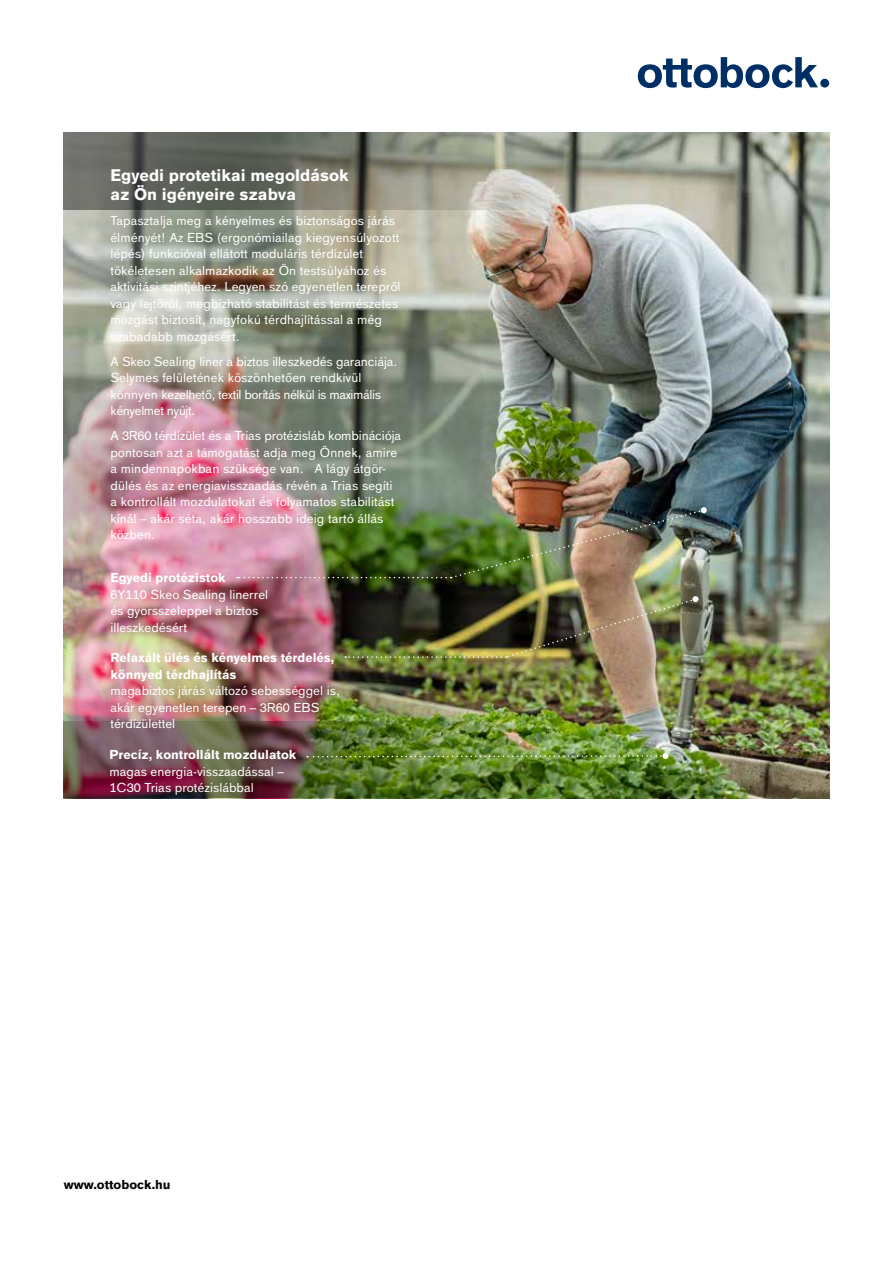
<style>
.page{position:relative;width:893px;height:1263px;background:#fff}
.page>*{position:absolute;margin:0;border:0;box-sizing:border-box;transform-origin:0 0}
.t1{font:700 16.5px/19.5px "OBO Sans";color:#fff}
.t2{font:12.75px/16.5px "OBO Sans";letter-spacing:.005em;color:#fff}
.t3{font:700 12.75px/16.5px "OBO Sans";color:#fff}
.t4{font:700 12.75px "OBO Sans";color:#000}
</style>
<div class="page">
<img style="left:64px;top:132px;width:765px;height:666px">
<img style="left:64px;top:210px;width:765px;height:510px">
<img style="left:237px;top:507px;width:470px;height:72px">
<img style="left:345px;top:596px;width:353px;height:62px">
<svg style="left:307px;top:754px;width:355px;height:4px"></svg>
<div style="left:662px;top:753px;width:7px;height:6px;background:#fff;border-radius:50%"></div>
<svg style="left:638px;top:57px;width:191px;height:31px"></svg>
<p class="t1" style="left:110px;top:165px;width:240px">Egyedi protetikai megoldások az Ön igényeire szabva</p>
<p class="t2" style="left:110px;top:212px;width:292px">Tapasztalja meg a kényelmes és biztonságos járás élményét! Az EBS (ergonómiailag kiegyensúlyozott lépés) funkcióval ellátott moduláris térdízület tökéletesen alkalmazkodik az Ön testsúlyához és aktivitási szintjéhez. Legyen szó egyenetlen terepről vagy lejtőről, megbízható stabilitást és természetes mozgást biztosít, nagyfokú térdhajlítással a még szabadabb mozgásért.</p>
<p class="t2" style="left:110px;top:353px;width:288px">A Skeo Sealing liner a biztos illeszkedés garanciája.<br>Selymes felületének köszönhetően rendkívül könnyen kezelhető, textil borítás nélkül is maximális kényelmet nyújt.</p>
<p class="t2" style="left:110px;top:427px;width:292px">A 3R60 térdízület és a Trias protézisláb kombinációja pontosan azt a támogatást adja meg Önnek, amire a mindennapokban szüksége van. A lágy átgör&shy;dülés és az energiavisszaadás révén a Trias segíti a kontrollált mozdulatokat és folyamatos stabilitást kínál – akár séta, akár hosszabb ideig tartó állás közben.</p>
<p class="t3" style="left:110px;top:569px;width:117px">Egyedi protézistok</p>
<p class="t2" style="left:110px;top:586px;width:159px">6Y110 Skeo Sealing linerrel és gyorsszeleppel a biztos illeszkedésért</p>
<p class="t3" style="left:110px;top:650px;width:225px">Relaxált ülés és kényelmes térdelés, könnyed térdhajlítás</p>
<p class="t2" style="left:110px;top:683px;width:231px">magabiztos járás változó sebességgel is, akár egyenetlen terepen – 3R60 EBS térdízülettel</p>
<p class="t3" style="left:109px;top:747px;width:188px">Precíz, kontrollált mozdulatok</p>
<p class="t2" style="left:109px;top:763px;width:176px">magas energia-visszaadással –<br>1C30 Trias protézislábbal</p>
<p class="t4" style="left:64px;top:1177px;width:108px">www.ottobock.hu</p>
</div>
